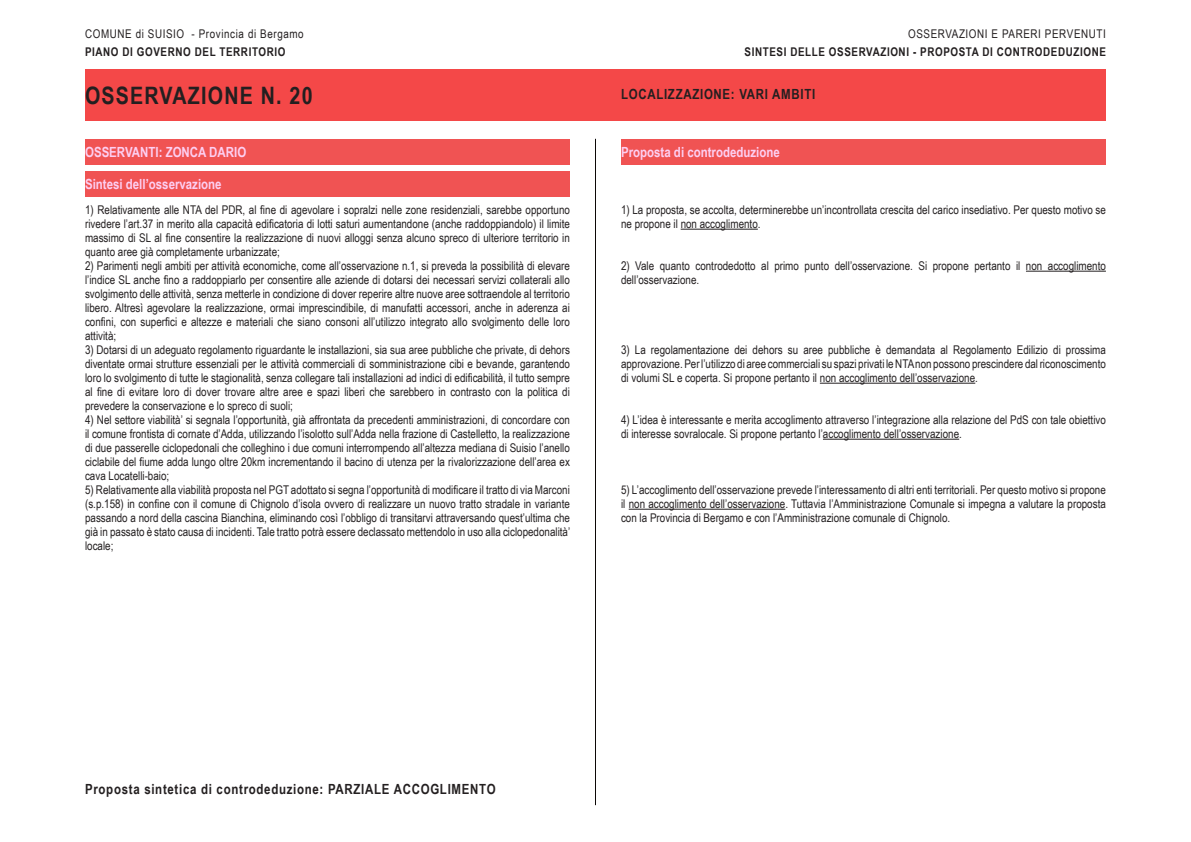
<style>
.page{position:relative;width:1191px;height:842px;background:#fff}
.page>*{position:absolute;margin:0;border:0;box-sizing:border-box;transform-origin:0 0}
.t1{font:700 24px "Arial Narrow";letter-spacing:.05em;color:#231f20}
.t2{font:700 14px "Arial Narrow";letter-spacing:.05em;color:#231f20}
.t3{font:700 14px "Arial Narrow";color:#fdcff2}
.t4{font:12px/14px "Arial Narrow";color:#231f20;text-align:justify}
.t5{font:700 12px "Arial Narrow";letter-spacing:.05em;color:#231f20}
.t6{font:12px "Arial Narrow";letter-spacing:.05em;color:#231f20}
</style>
<div class="page">
<div style="left:85px;top:70px;width:1021px;height:51px;background:#f44848"></div>
<hr style="left:595px;top:139px;width:1px;height:666px;background:#0c0806">
<div style="left:85px;top:139px;width:485px;height:25px;background:#f05353"></div>
<div style="left:85px;top:171px;width:485px;height:26px;background:#f05353"></div>
<div style="left:621px;top:139px;width:485px;height:25px;background:#f05353"></div>
<hr style="left:680px;top:229px;width:78px;height:1px;background:#231f20">
<hr style="left:1026px;top:271px;width:80px;height:1px;background:#231f20">
<hr style="left:820px;top:383px;width:155px;height:1px;background:#231f20">
<hr style="left:823px;top:439px;width:136px;height:1px;background:#231f20">
<hr style="left:628px;top:509px;width:157px;height:1px;background:#231f20">
<p class="t6" style="left:85px;top:25px;width:220px">COMUNE di SUISIO - Provincia di Bergamo</p>
<p class="t5" style="left:85px;top:43px;width:202px">PIANO DI GOVERNO DEL TERRITORIO</p>
<h1 class="t1" style="left:85px;top:78px;width:229px">OSSERVAZIONE N. 20</h1>
<p class="t6" style="left:908px;top:25px;width:199px">OSSERVAZIONI E PARERI PERVENUTI</p>
<p class="t5" style="left:744px;top:43px;width:363px">SINTESI DELLE OSSERVAZIONI - PROPOSTA DI CONTRODEDUZIONE</p>
<p class="t2" style="left:621px;top:84px;width:196px">LOCALIZZAZIONE: VARI AMBITI</p>
<p class="t3" style="left:85px;top:141px;width:163px">OSSERVANTI: ZONCA DARIO</p>
<p class="t3" style="left:85px;top:174px;width:138px">Sintesi dell’osservazione</p>
<p class="t3" style="left:621px;top:141px;width:160px">Proposta di controdeduzione</p>
<p class="t4" style="left:85px;top:202px;width:486px">1) Relativamente alle NTA del PDR, al fine di agevolare i sopralzi nelle zone residenziali, sarebbe opportuno rivedere l’art.37 in merito alla capacità edificatoria di lotti saturi aumentandone (anche raddoppiandolo) il limite massimo di SL al fine consentire la realizzazione di nuovi alloggi senza alcuno spreco di ulteriore territorio in quanto aree già completamente urbanizzate;</p>
<p class="t4" style="left:85px;top:258px;width:486px">2) Parimenti negli ambiti per attività economiche, come all’osservazione n.1, si preveda la possibilità di elevare l’indice SL anche fino a raddoppiarlo per consentire alle aziende di dotarsi dei necessari servizi collaterali allo svolgimento delle attività, senza metterle in condizione di dover reperire altre nuove aree sottraendole al territorio libero. Altresì agevolare la realizzazione, ormai imprescindibile, di manufatti accessori, anche in aderenza ai confini, con superfici e altezze e materiali che siano consoni all’utilizzo integrato allo svolgimento delle loro attività;</p>
<p class="t4" style="left:85px;top:342px;width:486px">3) Dotarsi di un adeguato regolamento riguardante le installazioni, sia sua aree pubbliche che private, di dehors diventate ormai strutture essenziali per le attività commerciali di somministrazione cibi e bevande, garantendo loro lo svolgimento di tutte le stagionalità, senza collegare tali installazioni ad indici di edificabilità, il tutto sempre al fine di evitare loro di dover trovare altre aree e spazi liberi che sarebbero in contrasto con la politica di prevedere la conservazione e lo spreco di suoli;</p>
<p class="t4" style="left:85px;top:412px;width:486px">4) Nel settore viabilità’ si segnala l’opportunità, già affrontata da precedenti amministrazioni, di concordare con il comune frontista di cornate d’Adda, utilizzando l’isolotto sull’Adda nella frazione di Castelletto, la realizzazione di due passerelle ciclopedonali che colleghino i due comuni interrompendo all’altezza mediana di Suisio l’anello ciclabile del fiume adda lungo oltre 20km incrementando il bacino di utenza per la rivalorizzazione dell’area ex cava Locatelli-baio;</p>
<p class="t4" style="left:85px;top:482px;width:487px">5) Relativamente alla viabilità proposta nel PGT adottato si segna l’opportunità di modificare il tratto di via Marconi (s.p.158) in confine con il comune di Chignolo d’isola ovvero di realizzare un nuovo tratto stradale in variante passando a nord della cascina Bianchina, eliminando così l’obbligo di transitarvi attraversando quest’ultima che già in passato è stato causa di incidenti. Tale tratto potrà essere declassato mettendolo in uso alla ciclopedonalità’ locale;</p>
<p class="t4" style="left:621px;top:202px;width:486px">1) La proposta, se accolta, determinerebbe un’incontrollata crescita del carico insediativo. Per questo motivo se ne propone il non accoglimento.</p>
<p class="t4" style="left:621px;top:258px;width:486px">2) Vale quanto controdedotto al primo punto dell’osservazione. Si propone pertanto il non accoglimento dell’osservazione.</p>
<p class="t4" style="left:621px;top:342px;width:486px">3) La regolamentazione dei dehors su aree pubbliche è demandata al Regolamento Edilizio di prossima approvazione. Per l’utilizzo di aree commerciali su spazi privati le NTA non possono prescindere dal riconoscimento di volumi SL e coperta. Si propone pertanto il non accoglimento dell’osservazione.</p>
<p class="t4" style="left:621px;top:412px;width:486px">4) L’idea è interessante e merita accoglimento attraverso l’integrazione alla relazione del PdS con tale obiettivo di interesse sovralocale. Si propone pertanto l’accoglimento dell’osservazione.</p>
<p class="t4" style="left:621px;top:482px;width:486px">5) L’accoglimento dell’osservazione prevede l’interessamento di altri enti territoriali. Per questo motivo si propone il non accoglimento dell’osservazione. Tuttavia l’Amministrazione Comunale si impegna a valutare la proposta con la Provincia di Bergamo e con l’Amministrazione comunale di Chignolo.</p>
<p class="t2" style="left:85px;top:778px;width:412px">Proposta sintetica di controdeduzione: PARZIALE ACCOGLIMENTO</p>
</div>
